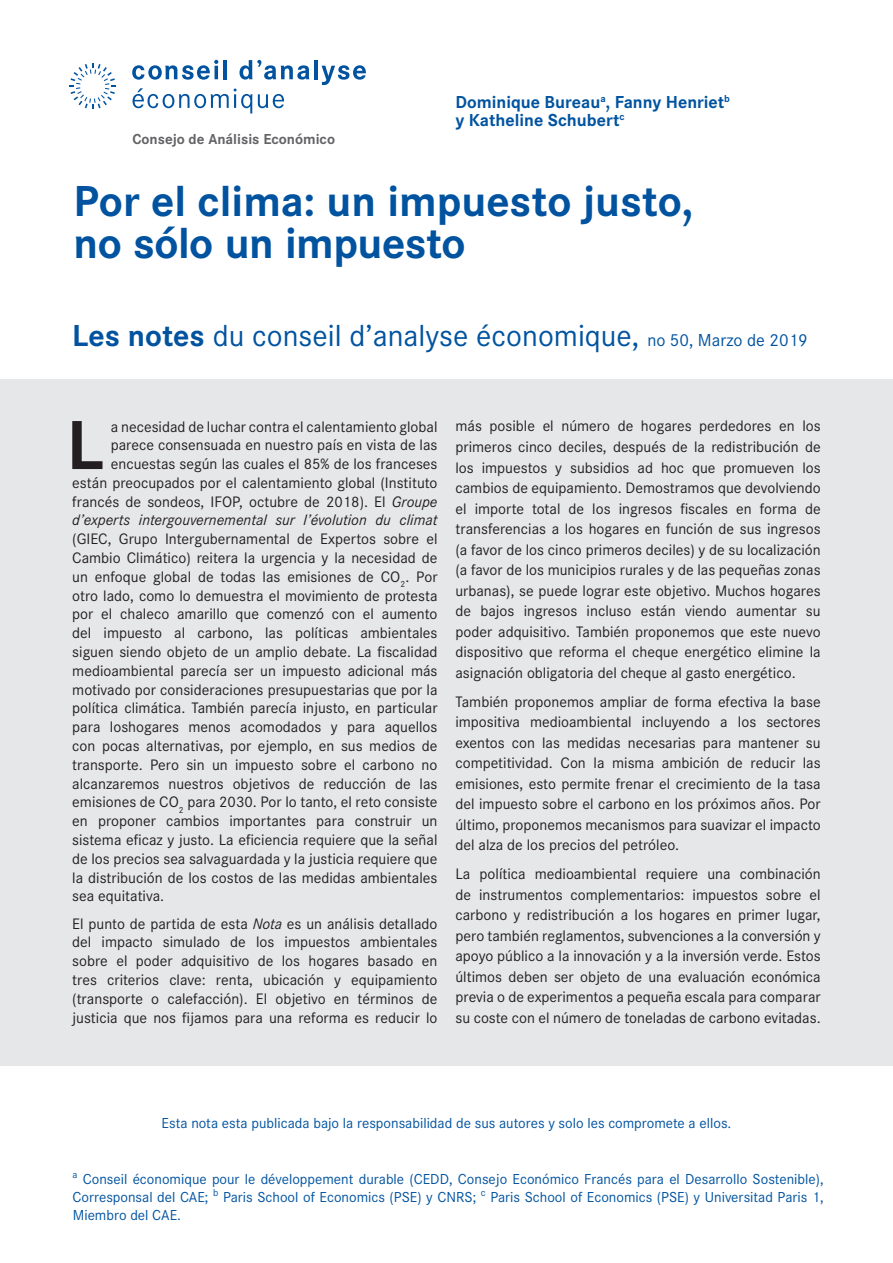
<style>
.page{position:relative;width:893px;height:1263px;background:#fff}
.page>*{position:absolute;margin:0;border:0;box-sizing:border-box;transform-origin:0 0}
.Résumé____lettrine{font:700 72px "Corporate S";color:#231f20}
.t1{font:700 45px/42px "Corporate S";color:#0153a0}
.t2{font:31.5px "Corporate S";color:#0153a0}
.Auteurs{font:700 18px "Corporate S";color:#0153a0}
.Résumé{font:15.75px/20.5px "Corporate S";color:#231f20;text-align:justify}
.Résumé____lettrine-2{font:15.75px "Corporate S";color:#231f20}
.Résumé____lettrine-3{font:italic 15.75px "Corporate S";color:#231f20}
.Organisme{font:15px/18px "Corporate S";color:#0153a0;text-align:justify}
.t3{font:700 15px "Corporate S";color:#636366}
.s1{font-weight:700}
.s2{font-size:18px}
.s3{font-style:italic}
</style>
<div class="page">
<div style="left:0;top:379px;width:893px;height:686px;background:#e6e7e9"></div>
<svg style="left:132px;top:60px;width:86px;height:20px"></svg>
<hr style="left:223px;top:60px;width:4px;height:19px;background:#0153a0">
<svg style="left:239px;top:60px;width:70px;height:20px"></svg>
<hr style="left:314px;top:60px;width:3px;height:19px;background:#0153a0">
<svg style="left:322px;top:65px;width:44px;height:20px"></svg>
<svg style="left:133px;top:88px;width:151px;height:25px"></svg>
<svg style="left:70px;top:63px;width:46px;height:46px"></svg>
<p class="t3" style="left:133px;top:129px;width:204px">Consejo de Análisis Económico</p>
<p class="Auteurs" style="left:455px;top:90px;width:276px">Dominique Bureau<sup>a</sup>, Fanny Henriet<sup>b</sup></p>
<p class="Auteurs" style="left:455px;top:108px;width:171px">y Katheline Schubert<sup>c</sup></p>
<p class="t1" style="left:74px;top:179px;width:621px">Por el clima: un impuesto justo, no sólo un impuesto</p>
<p class="t2" style="left:72px;top:314px;width:737px"><span class="s1">Les notes</span> du conseil d’analyse économique, <span class="s2">no 50, Marzo de 2019</span></p>
<p class="Résumé____lettrine" style="left:67px;top:395px;width:39px">L</p>
<p class="Résumé____lettrine-2" style="left:111px;top:416px;width:328px">a necesidad de luchar contra el calentamiento global</p>
<p class="Résumé____lettrine-2" style="left:111px;top:435px;width:328px">parece consensuada en nuestro país en vista de las</p>
<p class="Résumé____lettrine-2" style="left:111px;top:453px;width:328px">encuestas según las cuales el 85% de los franceses</p>
<p class="Résumé____lettrine-2" style="left:72px;top:472px;width:367px">están preocupados por el calentamiento global (Instituto</p>
<p class="Résumé____lettrine-2" style="left:72px;top:491px;width:367px">francés de sondeos, IFOP, octubre de 2018). El <span class="s3">Groupe</span></p>
<p class="Résumé____lettrine-3" style="left:72px;top:510px;width:367px">d’experts intergouvernemental sur l’évolution du climat</p>
<p class="Résumé____lettrine-2" style="left:72px;top:529px;width:367px">(GIEC, Grupo Intergubernamental de Expertos sobre el</p>
<p class="Résumé____lettrine-2" style="left:72px;top:547px;width:367px">Cambio Climático) reitera la urgencia y la necesidad de</p>
<p class="Résumé____lettrine-2" style="left:72px;top:566px;width:367px">un enfoque global de todas las emisiones de CO<sub>2</sub>. Por</p>
<p class="Résumé____lettrine-2" style="left:72px;top:585px;width:367px">otro lado, como lo demuestra el movimiento de protesta</p>
<p class="Résumé____lettrine-2" style="left:72px;top:604px;width:367px">por el chaleco amarillo que comenzó con el aumento</p>
<p class="Résumé____lettrine-2" style="left:72px;top:623px;width:367px">del impuesto al carbono, las políticas ambientales</p>
<p class="Résumé____lettrine-2" style="left:72px;top:641px;width:367px">siguen siendo objeto de un amplio debate. La fiscalidad</p>
<p class="Résumé____lettrine-2" style="left:72px;top:660px;width:367px">medioambiental parecía ser un impuesto adicional más</p>
<p class="Résumé____lettrine-2" style="left:72px;top:679px;width:367px">motivado por consideraciones presupuestarias que por la</p>
<p class="Résumé____lettrine-2" style="left:72px;top:698px;width:367px">política climática. También parecía injusto, en particular</p>
<p class="Résumé____lettrine-2" style="left:72px;top:717px;width:367px">para loshogares menos acomodados y para aquellos</p>
<p class="Résumé____lettrine-2" style="left:72px;top:735px;width:367px">con pocas alternativas, por ejemplo, en sus medios de</p>
<p class="Résumé____lettrine-2" style="left:72px;top:754px;width:367px">transporte. Pero sin un impuesto sobre el carbono no</p>
<p class="Résumé____lettrine-2" style="left:72px;top:773px;width:367px">alcanzaremos nuestros objetivos de reducción de las</p>
<p class="Résumé____lettrine-2" style="left:72px;top:792px;width:367px">emisiones de CO<sub>2</sub> para 2030. Por lo tanto, el reto consiste</p>
<p class="Résumé____lettrine-2" style="left:72px;top:811px;width:367px">en proponer cambios importantes para construir un</p>
<p class="Résumé____lettrine-2" style="left:72px;top:829px;width:367px">sistema eficaz y justo. La eficiencia requiere que la señal</p>
<p class="Résumé____lettrine-2" style="left:72px;top:848px;width:367px">de los precios sea salvaguardada y la justicia requiere que</p>
<p class="Résumé____lettrine-2" style="left:72px;top:867px;width:367px">la distribución de los costos de las medidas ambientales</p>
<p class="Résumé____lettrine-2" style="left:72px;top:886px;width:93px">sea equitativa.</p>
<p class="Résumé" style="left:72px;top:913px;width:367px;line-height:18.8px">El punto de partida de esta <span class="s3">Nota</span> es un análisis detallado del impacto simulado de los impuestos ambientales sobre el poder adquisitivo de los hogares basado en tres criterios clave: renta, ubicación y equipamiento (transporte o calefacción). El objetivo en términos de justicia que nos fijamos para una reforma es reducir lo</p>
<p class="Résumé" style="left:455px;top:415px;width:367px">más posible el número de hogares perdedores en los primeros cinco deciles, después de la redistribución de los impuestos y subsidios ad hoc que promueven los cambios de equipamiento. Demostramos que devolviendo el importe total de los ingresos fiscales en forma de transferencias a los hogares en función de sus ingresos (a favor de los cinco primeros deciles) y de su localización (a favor de los municipios rurales y de las pequeñas zonas urbanas), se puede lograr este objetivo. Muchos hogares de bajos ingresos incluso están viendo aumentar su poder adquisitivo. También proponemos que este nuevo dispositivo que reforma el cheque energético elimine la asignación obligatoria del cheque al gasto energético.</p>
<p class="Résumé" style="left:455px;top:690px;width:367px">También proponemos ampliar de forma efectiva la base impositiva medioambiental incluyendo a los sectores exentos con las medidas necesarias para mantener su competitividad. Con la misma ambición de reducir las emisiones, esto permite frenar el crecimiento de la tasa del impuesto sobre el carbono en los próximos años. Por último, proponemos mecanismos para suavizar el impacto del alza de los precios del petróleo.</p>
<p class="Résumé" style="left:455px;top:863px;width:367px">La política medioambiental requiere una combinación de instrumentos complementarios: impuestos sobre el carbono y redistribución a los hogares en primer lugar, pero también reglamentos, subvenciones a la conversión y apoyo público a la innovación y a la inversión verde. Estos últimos deben ser objeto de una evaluación económica previa o de experimentos a pequeña escala para comparar su coste con el número de toneladas de carbono evitadas.</p>
<p class="Organisme" style="left:162px;top:1113px;width:571px">Esta nota esta publicada bajo la responsabilidad de sus autores y solo les compromete a ellos.</p>
<p class="Organisme" style="left:72px;top:1169px;width:753px"><sup>a</sup> Conseil économique pour le développement durable (CEDD, Consejo Económico Francés para el Desarrollo Sostenible), Corresponsal del CAE; <sup>b</sup> Paris School of Economics (PSE) y CNRS; <sup>c</sup> Paris School of Economics (PSE) y Universitad Paris 1, Miembro del CAE.</p>
</div>
